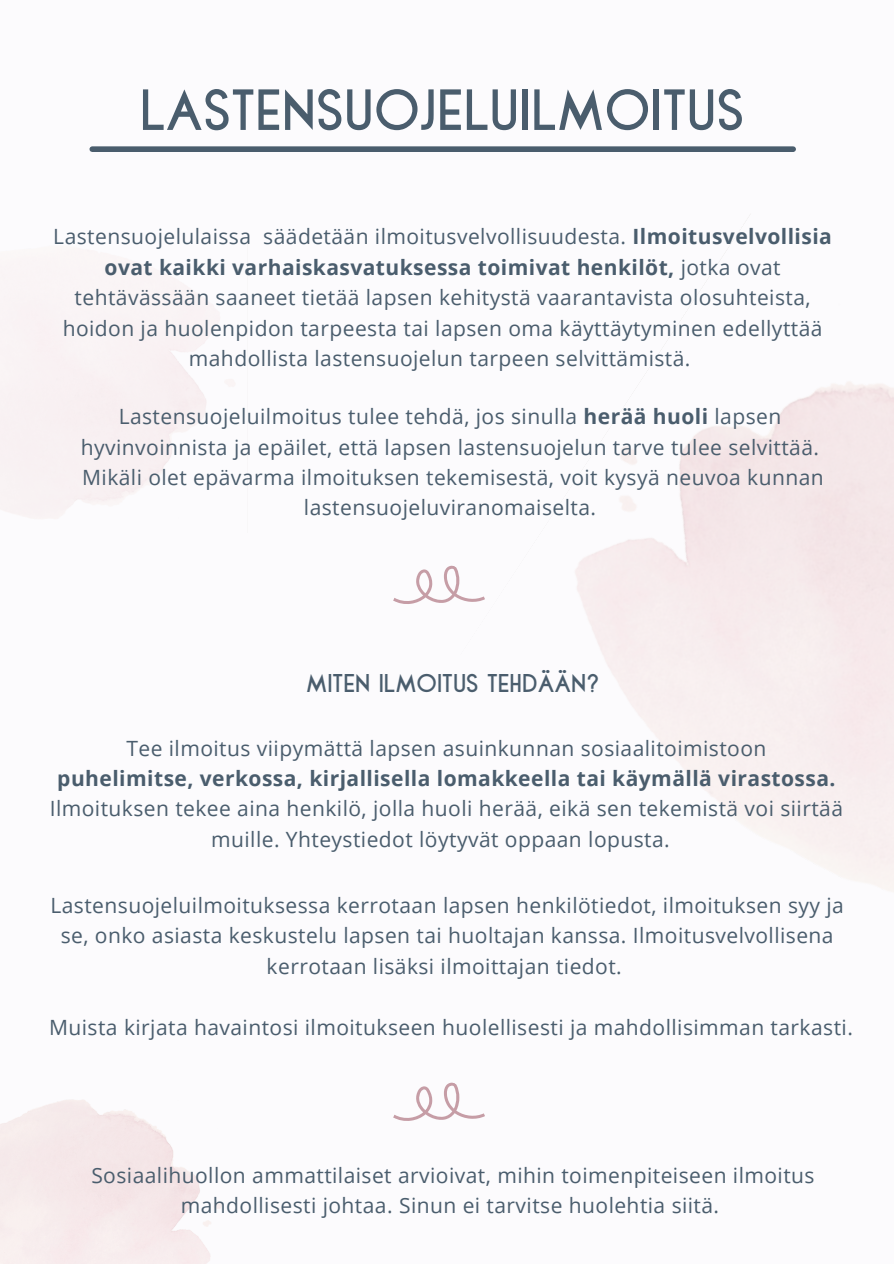
<style>
.page{position:relative;width:894px;height:1264px;background:#fff}
.page>*{position:absolute;margin:0;border:0;box-sizing:border-box;transform-origin:0 0}
.t1{font:700 60.9px "Sinclaire";color:#4a5d6d}
.t2{font:700 27px "Sinclaire";color:#4a5d6d}
.t3{font:21px/30.5px "Open Sans";letter-spacing:.02em;color:#4a5d6d;text-align:center}
.s1{font-weight:700}
</style>
<div class="page">
<div style="left:0;top:0;width:893px;height:1263px;background:#fcfbfd"></div>
<div style="left:92px;top:146px;width:701px;height:6px;background:#4a5d6d"></div>
<svg style="left:393px;top:1082px;width:92px;height:39px"></svg>
<svg style="left:393px;top:565px;width:99px;height:66px"></svg>
<p class="t1" style="left:140px;top:80px;width:606px">LASTENSUOJELUILMOITUS</p>
<p class="t3" style="left:53px;top:221px;width:779px">Lastensuojelulaissa säädetään ilmoitusvelvollisuudesta. <span class="s1">Ilmoitusvelvollisia ovat kaikki varhaiskasvatuksessa toimivat henkilöt,</span> jotka ovat tehtävässään saaneet tietää lapsen kehitystä vaarantavista olosuhteista, hoidon ja huolenpidon tarpeesta tai lapsen oma käyttäytyminen edellyttää mahdollista lastensuojelun tarpeen selvittämistä.</p>
<p class="t3" style="left:81px;top:401px;width:739px">Lastensuojeluilmoitus tulee tehdä, jos sinulla <span class="s1">herää huoli</span> lapsen hyvinvoinnista ja epäilet, että lapsen lastensuojelun tarve tulee selvittää.</p>
<p class="t3" style="left:82px;top:461px;width:742px">Mikäli olet epävarma ilmoituksen tekemisestä, voit kysyä neuvoa kunnan lastensuojeluviranomaiselta.</p>
<p class="t2" style="left:306px;top:669px;width:294px">MITEN ILMOITUS TEHDÄÄN?</p>
<p class="t3" style="left:126px;top:732px;width:641px">Tee ilmoitus viipymättä lapsen asuinkunnan sosiaalitoimistoon</p>
<p class="t3" style="left:50px;top:762px;width:794px"><span class="s1">puhelimitse, verkossa, kirjallisella lomakkeella tai käymällä virastossa.<br></span>Ilmoituksen tekee aina henkilö, jolla huoli herää, eikä sen tekemistä voi siirtää muille. Yhteystiedot löytyvät oppaan lopusta.</p>
<p class="t3" style="left:50px;top:889px;width:794px">Lastensuojeluilmoituksessa kerrotaan lapsen henkilötiedot, ilmoituksen syy ja se, onko asiasta keskustelu lapsen tai huoltajan kanssa. Ilmoitusvelvollisena kerrotaan lisäksi ilmoittajan tiedot.</p>
<p class="t3" style="left:49px;top:1011px;width:805px">Muista kirjata havaintosi ilmoitukseen huolellisesti ja mahdollisimman tarkasti.</p>
<p class="t3" style="left:91px;top:1159px;width:724px">Sosiaalihuollon ammattilaiset arvioivat, mihin toimenpiteiseen ilmoitus mahdollisesti johtaa. Sinun ei tarvitse huolehtia siitä.</p>
</div>
